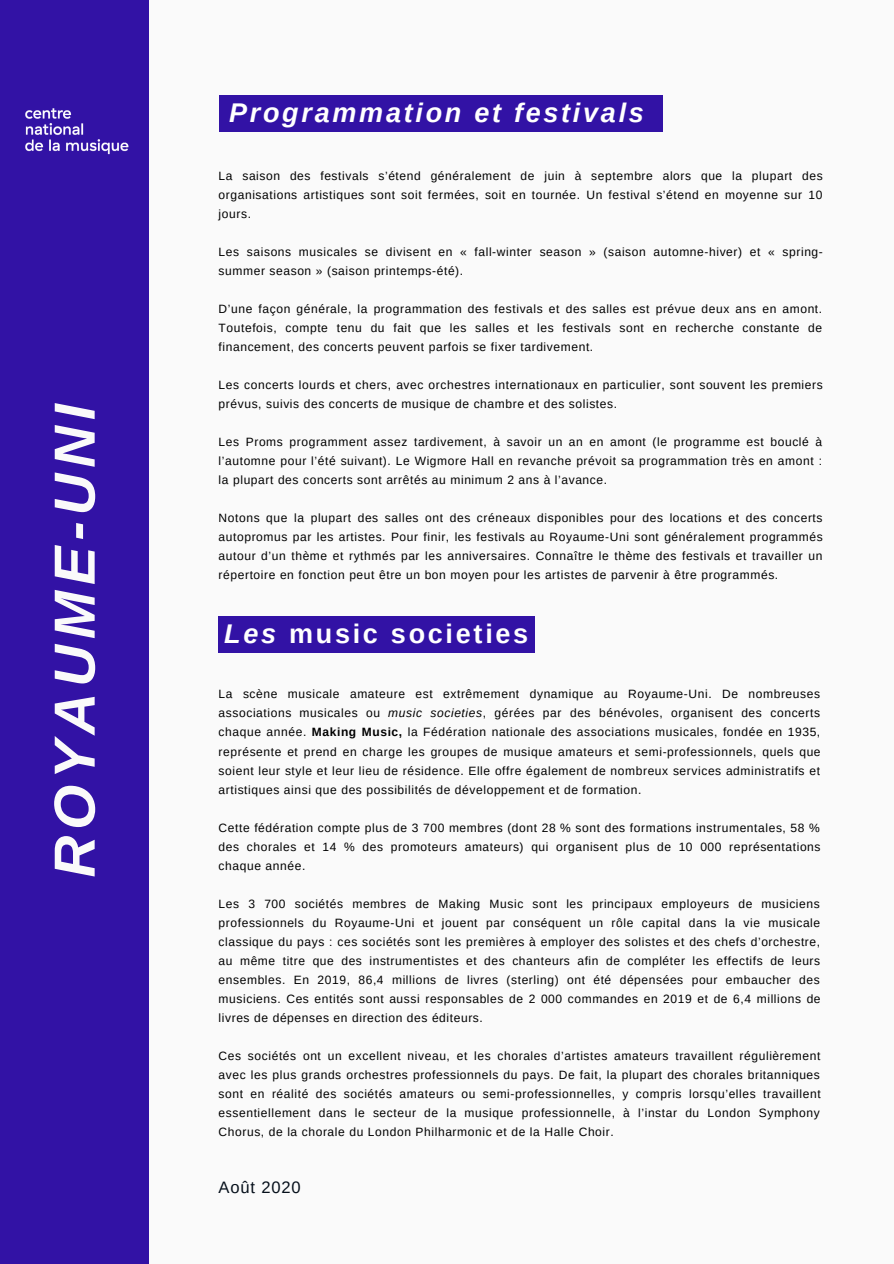
<style>
.page{position:relative;width:894px;height:1264px;background:#fff}
.page>*{position:absolute;margin:0;border:0;box-sizing:border-box;transform-origin:0 0}
.t1{font:italic 700 57.9px "Arimo";color:#fafafa}
.t2{font:italic 700 27px "Arimo";letter-spacing:.1em;color:#fff}
.t3{font:700 27px "Arimo";letter-spacing:.1em;color:#fff}
.t4{font:16.5px "Arimo";letter-spacing:.05em;color:#050f1a}
.t5{font:12px/19px "Arimo";letter-spacing:.05em;color:#000;text-align:justify}
.s1{font-style:italic}
.s2{font-weight:700}
</style>
<div class="page">
<div style="left:0;top:0;width:893px;height:1263px;background:#fafafa"></div>
<div style="left:218px;top:95px;width:444px;height:37px;background:#3212a5"></div>
<div style="left:218px;top:615px;width:317px;height:37px;background:#3212a5"></div>
<div style="left:0;top:0;width:149px;height:1263px;background:#3212a5"></div>
<img style="left:25px;top:108px;width:104px;height:47px">
<p class="t1" style="left:42px;top:877px;width:476px;rotate:-90deg">ROYAUME-UNI</p>
<p class="t2" style="left:229px;top:98px;width:416px">Programmation et festivals</p>
<p class="t5" style="left:218px;top:166px;width:605px">La saison des festivals s’étend généralement de juin à septembre alors que la plupart des organisations artistiques sont soit fermées, soit en tournée. Un festival s’étend en moyenne sur 10 jours.</p>
<p class="t5" style="left:218px;top:242px;width:605px">Les saisons musicales se divisent en « fall-winter season » (saison automne-hiver) et « spring&shy;summer season » (saison printemps-été).</p>
<p class="t5" style="left:218px;top:299px;width:605px">D’une façon générale, la programmation des festivals et des salles est prévue deux ans en amont.<br>Toutefois, compte tenu du fait que les salles et les festivals sont en recherche constante de financement, des concerts peuvent parfois se fixer tardivement.</p>
<p class="t5" style="left:218px;top:375px;width:605px">Les concerts lourds et chers, avec orchestres internationaux en particulier, sont souvent les premiers prévus, suivis des concerts de musique de chambre et des solistes.</p>
<p class="t5" style="left:218px;top:432px;width:605px">Les Proms programment assez tardivement, à savoir un an en amont (le programme est bouclé à l’automne pour l’été suivant). Le Wigmore Hall en revanche prévoit sa programmation très en amont : la plupart des concerts sont arrêtés au minimum 2 ans à l’avance.</p>
<p class="t5" style="left:218px;top:508px;width:605px">Notons que la plupart des salles ont des créneaux disponibles pour des locations et des concerts autopromus par les artistes. Pour finir, les festivals au Royaume-Uni sont généralement programmés autour d’un thème et rythmés par les anniversaires. Connaître le thème des festivals et travailler un répertoire en fonction peut être un bon moyen pour les artistes de parvenir à être programmés.</p>
<p class="t3" style="left:224px;top:618px;width:305px"><span class="s1">Les</span> music societies</p>
<p class="t5" style="left:218px;top:684px;width:603px">La scène musicale amateure est extrêmement dynamique au Royaume-Uni. De nombreuses associations musicales ou <span class="s1">music societies</span>, gérées par des bénévoles, organisent des concerts chaque année. <span class="s2">Making Music,</span> la Fédération nationale des associations musicales, fondée en 1935, représente et prend en charge les groupes de musique amateurs et semi-professionnels, quels que soient leur style et leur lieu de résidence. Elle offre également de nombreux services administratifs et artistiques ainsi que des possibilités de développement et de formation.</p>
<p class="t5" style="left:218px;top:818px;width:603px">Cette fédération compte plus de 3 700 membres (dont 28 % sont des formations instrumentales, 58 % des chorales et 14 % des promoteurs amateurs) qui organisent plus de 10 000 représentations chaque année.</p>
<p class="t5" style="left:218px;top:894px;width:603px">Les 3 700 sociétés membres de Making Music sont les principaux employeurs de musiciens professionnels du Royaume-Uni et jouent par conséquent un rôle capital dans la vie musicale classique du pays : ces sociétés sont les premières à employer des solistes et des chefs d’orchestre, au même titre que des instrumentistes et des chanteurs afin de compléter les effectifs de leurs ensembles. En 2019, 86,4 millions de livres (sterling) ont été dépensées pour embaucher des musiciens. Ces entités sont aussi responsables de 2 000 commandes en 2019 et de 6,4 millions de livres de dépenses en direction des éditeurs.</p>
<p class="t5" style="left:218px;top:1046px;width:603px">Ces sociétés ont un excellent niveau, et les chorales d’artistes amateurs travaillent régulièrement avec les plus grands orchestres professionnels du pays. De fait, la plupart des chorales britanniques sont en réalité des sociétés amateurs ou semi-professionnelles, y compris lorsqu’elles travaillent essentiellement dans le secteur de la musique professionnelle, à l’instar du London Symphony Chorus, de la chorale du London Philharmonic et de la Halle Choir.</p>
<p class="t4" style="left:218px;top:1177px;width:84px">Août 2020</p>
</div>
